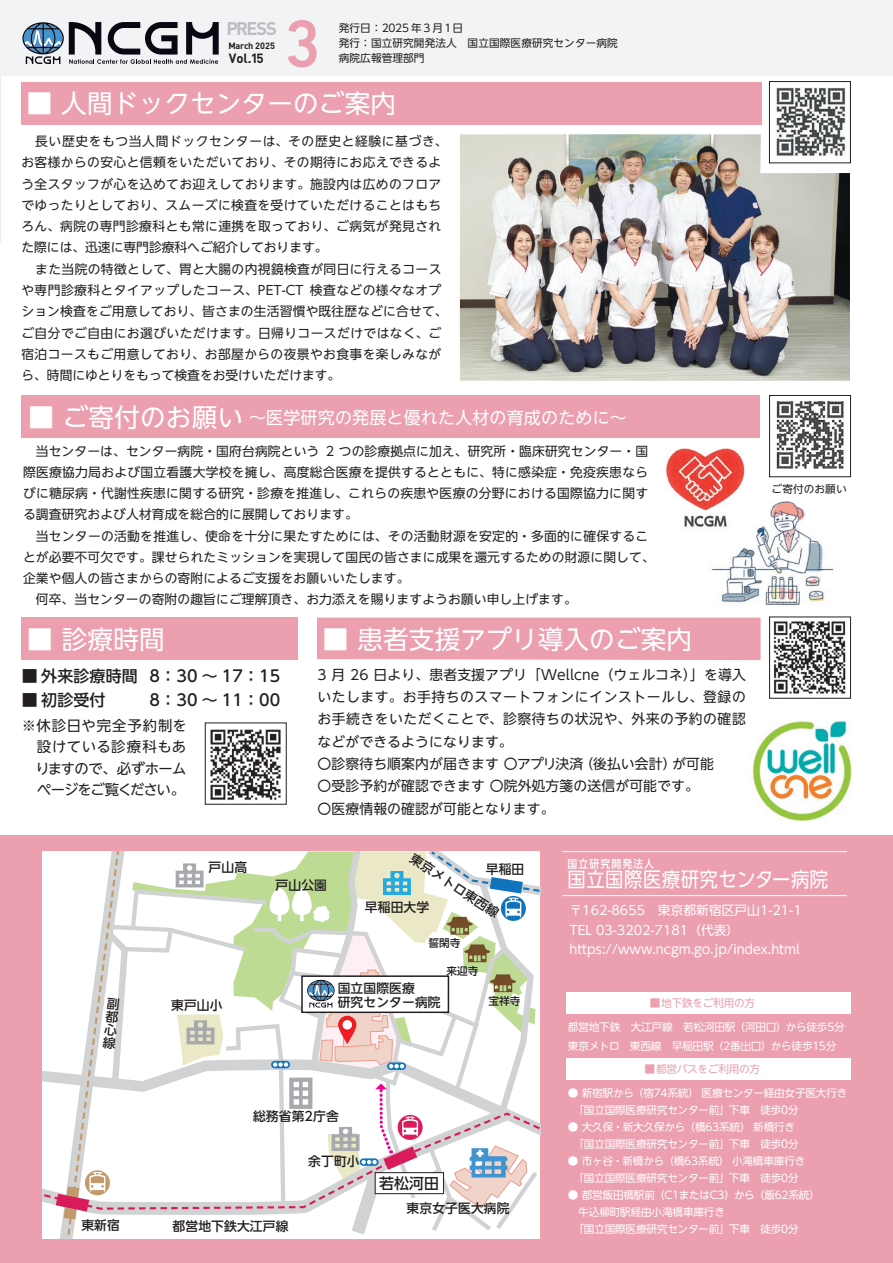
<style>
.page{position:relative;width:893px;height:1263px;background:#fff}
.page>*{position:absolute;margin:0;border:0;box-sizing:border-box;transform-origin:0 0}
.t1{font:500 67.8px "DIN Next LT Pro";color:#eb9faf}
.t2{font:25.5px "UD Shin Go NT Pro";letter-spacing:.01em;color:#fff}
.t3{font:20.4px "UD Shin Go Pro";letter-spacing:.025em;color:#fff;scale:.9 1}
.t4{font:700 18.15px "DINOT";letter-spacing:-.075em;color:#bcbdc0}
.t5{font:16.95px "UD Shin Go NT Pro";letter-spacing:.01em;color:#fff}
.t6{font:500 15.9px "UD Shin Go NT Pro";letter-spacing:.01em;color:#231f20}
.t7{font:500 14.85px "UD Shin Go NT Pro";color:#231f20}
.t8{font:14.4px/21.3px "UD Shin Go NT Pro";letter-spacing:.01em;color:#231f20;text-align:justify}
.t9{font:13.8px/22.4px "UD Shin Go NT Pro";letter-spacing:.01em;color:#231f20}
.t10{font:13.8px "UD Shin Go NT Pro";letter-spacing:.04em;color:#231f20}
.t11{font:700 13.2px "DINOT";color:#231f20}
.t12{font:12.75px/21.3px "UD Shin Go NT Pro";letter-spacing:.025em;color:#231f20}
.t13{font:12.75px/19.2px "UD Shin Go NT Pro";color:#fff}
.t14{font:500 12.75px/12.9px "UD Shin Go NT Pro";letter-spacing:.01em;color:#231f20;text-align:justify}
.t15{font:500 11.1px "UD Shin Go Pro";letter-spacing:.1em;color:#fff;scale:.9 1}
.t16{font:10.65px/17px "UD Shin Go NT Pro";letter-spacing:-.02em;color:#fff}
.t17{font:10.65px/14.9px "UD Shin Go NT Pro";letter-spacing:.01em;color:#231f20}
.t18{font:10.65px "UD Shin Go NT Pro";letter-spacing:-.02em;color:#eb9faf}
.t19{font:500 10.65px "UD Shin Go NT Pro";letter-spacing:.01em;color:#231f20}
.t20{font:700 9.15px "DINOT";letter-spacing:-.015em;color:#231f20}
</style>
<div class="page">
<div style="left:0;top:0;width:893px;height:75px;background:#f2f3f4"></div>
<div style="left:0;top:835px;width:893px;height:428px;background:#eb9faf"></div>
<div style="left:566px;top:1059px;width:285px;height:21px;background:#fff"></div>
<div style="left:566px;top:992px;width:285px;height:22px;background:#fff"></div>
<img style="left:711px;top:501px;width:123px;height:105px">
<img style="left:460px;top:134px;width:390px;height:247px">
<img style="left:768px;top:87px;width:81px;height:76px">
<div style="left:769px;top:81px;width:82px;height:82px;border:1px solid #231f20"></div>
<svg style="left:22px;top:22px;width:197px;height:42px"></svg>
<div style="left:21px;top:82px;width:741px;height:43px;background:#eb9faf"></div>
<div style="left:21px;top:395px;width:739px;height:43px;background:#eb9faf"></div>
<svg style="left:43px;top:851px;width:497px;height:388px;background:#edede8"></svg>
<svg style="left:338px;top:1016px;width:18px;height:28px"></svg>
<div style="left:342px;top:1020px;width:10px;height:9px;background:#fff;border-radius:50%"></div>
<hr style="left:562px;top:851px;width:285px;height:1px;background:#fff">
<hr style="left:562px;top:895px;width:285px;height:1px;background:#fff">
<div style="left:317px;top:618px;width:444px;height:42px;background:#eb9faf"></div>
<img style="left:666px;top:448px;width:80px;height:83px">
<div style="left:769px;top:395px;width:82px;height:82px;border:1px solid #231f20"></div>
<img style="left:776px;top:401px;width:68px;height:68px">
<div style="left:769px;top:617px;width:82px;height:81px;border:1px solid #231f20"></div>
<img style="left:774px;top:621px;width:72px;height:76px">
<div style="left:21px;top:617px;width:277px;height:42px;background:#eb9faf"></div>
<img style="left:752px;top:721px;width:100px;height:100px">
<img style="left:210px;top:729px;width:71px;height:71px">
<h3 class="t4" style="left:227px;top:17px;width:52px">PRESS</h3>
<p class="t20" style="left:229px;top:39px;width:48px">March 2025</p>
<p class="t11" style="left:229px;top:50px;width:36px">Vol.15</p>
<h1 class="t1" style="left:284px;top:4px;width:39px">3</h1>
<p class="t17" style="left:339px;top:20px;width:281px">発行日：2025年 3 月 1日<br>発行：国立研究開発法人　国立国際医療研究センター病院病院広報管理部門</p>
<h2 class="t2" style="left:27px;top:82px;width:371px">■ 人間ドックセンターのご案内</h2>
<p class="t12" style="left:21px;top:130px;width:428px;text-indent:14px">長い歴史をもつ当人間ドックセンターは、その歴史と経験に基づき、お客様からの安心と信頼をいただいており、その期待にお応えできるよう全スタッフが心を込めてお迎えしております。施設内は広めのフロアでゆったりとしており、スムーズに検査を受けていただけることはもちろん、病院の専門診療科とも常に連携を取っており、ご病気が発見された際には、迅速に専門診療科へご紹介しております。</p>
<p class="t12" style="left:35px;top:258px;width:408px;text-align:right">また当院の特徴として、胃と大腸の内視鏡検査が同日に行えるコース検査などの様々なオプ</p>
<p class="t12" style="left:21px;top:279px;width:428px">や専門診療科とタイアップしたコース、PET-CT<br>ション検査をご用意しており、皆さまの生活習慣や既往歴などに合せて、ご自分でご自由にお選びいただけます。日帰りコースだけではなく、ご宿泊コースもご用意しており、お部屋からの夜景やお食事を楽しみながら、時間にゆとりをもって検査をお受けいただけます。</p>
<h3 class="t5" style="left:249px;top:404px;width:379px">～医学研究の発展と優れた人材の育成のために~</h3>
<h2 class="t2" style="left:28px;top:397px;width:216px">■ ご寄付のお願い</h2>
<p class="t12" style="left:326px;top:440px;width:324px">2 つの診療拠点に加え、研究所・臨床研究センター・国</p>
<p class="t12" style="left:23px;top:440px;width:627px;text-indent:13px">当センターは、センター病院・国府台病院という<br>際医療協力局および国立看護大学校を擁し、高度総合医療を提供するとともに、特に感染症・免疫疾患ならびに糖尿病・代謝性疾患に関する研究・診療を推進し、これらの疾患や医療の分野における国際協力に関する調査研究および人材育成を総合的に展開しております。</p>
<p class="t12" style="left:36px;top:525px;width:614px">当センターの活動を推進し、使命を十分に果たすためには、その活動財源を安定的・多面的に確保するこ</p>
<p class="t12" style="left:23px;top:546px;width:633px">とが必要不可欠です。課せられたミッションを実現して国民の皆さまに成果を還元するための財源に関して、</p>
<p class="t12" style="left:23px;top:567px;width:388px">企業や個人の皆さまからの寄附によるご支援をお願いいたします。</p>
<p class="t12" style="left:36px;top:589px;width:542px">何卒、当センターの寄附の趣旨にご理解頂き、お力添えを賜りますようお願い申し上げます。</p>
<h2 class="t2" style="left:323px;top:618px;width:371px">■ 患者支援アプリ導入のご案内</h2>
<p class="t9" style="left:318px;top:663px;width:430px">3 月 26 日より、患者支援アプリ「Wellcne（ウェルコネ）」を導入</p>
<p class="t10" style="left:318px;top:686px;width:430px">いたします。お手持ちのスマートフォンにインストールし、登録の</p>
<p class="t10" style="left:318px;top:708px;width:430px">お手続きをいただくことで、診察待ちの状況や、外来の予約の確認</p>
<p class="t9" style="left:318px;top:730px;width:197px">などができるようになります。</p>
<p class="t9" style="left:672px;top:752px;width:43px">が可能</p>
<h2 class="t2" style="left:27px;top:618px;width:139px">■ 診療時間</h2>
<p class="t6" style="left:150px;top:663px;width:132px">8：30~17：15</p>
<p class="t6" style="left:22px;top:663px;width:117px">■ 外来診療時間</p>
<p class="t6" style="left:22px;top:687px;width:85px">■ 初診受付</p>
<p class="t8" style="left:36px;top:715px;width:153px;text-indent:-14px">※休診日や完全予約制を設けている診療科もありますので、必ずホームページをご覧ください。</p>
<p class="t6" style="left:150px;top:687px;width:132px">8：30~11：00</p>
<p class="t9" style="left:318px;top:752px;width:383px">〇診察待ち順案内が届きます〇アプリ決済<br>〇受診予約が確認できます〇院外処方箋の送信が可能です。〇医療情報の確認が可能となります。</p>
<p class="t9" style="left:579px;top:752px;width:99px">（後払い会計）</p>
<p class="t17" style="left:772px;top:482px;width:77px">ご寄付のお願い</p>
<p class="t14" style="left:108px;top:997px;width:8px;rotate:6deg">副都心線</p>
<p class="t14" style="left:81px;top:1218px;width:40px">東新宿</p>
<p class="t14" style="left:209px;top:860px;width:40px">戸山高</p>
<p class="t14" style="left:171px;top:998px;width:53px">東戸山小</p>
<p class="t14" style="left:276px;top:878px;width:53px">戸山公園</p>
<p class="t14" style="left:415px;top:852px;width:104px;rotate:33deg">東京メトロ東西線</p>
<p class="t14" style="left:486px;top:863px;width:40px">早稲田</p>
<p class="t14" style="left:365px;top:900px;width:66px">早稲田大学</p>
<p class="t19" style="left:428px;top:934px;width:34px">誓閑寺</p>
<p class="t19" style="left:446px;top:962px;width:34px">来迎寺</p>
<p class="t14" style="left:338px;top:980px;width:104px;line-height:13.8px">国立国際医療<br>研究センター病院</p>
<p class="t19" style="left:488px;top:993px;width:34px">宝祥寺</p>
<p class="t14" style="left:253px;top:1109px;width:87px">総務省第2庁舎</p>
<p class="t14" style="left:173px;top:1219px;width:117px">都営地下鉄大江戸線</p>
<p class="t14" style="left:308px;top:1154px;width:53px">余丁町小</p>
<p class="t7" style="left:379px;top:1172px;width:61px">若松河田</p>
<p class="t14" style="left:407px;top:1201px;width:104px">東京女子医大病院</p>
<p class="t15" style="left:568px;top:855px;width:98px">国立研究開発法人</p>
<h3 class="t3" style="left:568px;top:863px;width:291px">国立国際医療研究センター病院</h3>
<p class="t13" style="left:569px;top:900px;width:234px">〒162-8655　東京都新宿区戸山1-21-1<br>TEL 03-3202-7181（代表( https://www.ncgm.go.jp/index.html</p>
<p class="t18" style="left:650px;top:995px;width:107px">■地下鉄をご利用の方</p>
<p class="t16" style="left:568px;top:1017px;width:278px;line-height:19.2px">都営地下鉄　大江戸線　若松河田駅（河田口）から徒歩5分東京メトロ　東西線　早稲田駅（2番出口）から徒歩15分</p>
<p class="t18" style="left:644px;top:1060px;width:117px">■都営バスをご利用の方</p>
<p class="t16" style="left:574px;top:1084px;width:275px;text-indent:-6px">● 新宿駅から（宿74系統）医療センター経由女子医大行き「国立国際医療研究センター前」下車　徒歩0分</p>
<p class="t16" style="left:568px;top:1118px;width:232px;text-align:center">● 大久保・新大久保から（橋63系統）新橋行き「国立国際医療研究センター前」下車　徒歩0分</p>
<p class="t16" style="left:568px;top:1152px;width:239px;text-align:center">● 市ヶ谷・新橋から（橋63系統）小滝橋車庫行き「国立国際医療研究センター前」下車　徒歩0分</p>
<p class="t16" style="left:568px;top:1186px;width:254px">● 都営飯田橋駅前（C1またはC3）から（飯62系統(</p>
<p class="t16" style="left:578px;top:1203px;width:148px">牛込柳町駅経由小滝橋車庫行き</p>
<p class="t16" style="left:574px;top:1220px;width:227px">「国立国際医療研究センター前」下車　徒歩0分</p>
</div>
